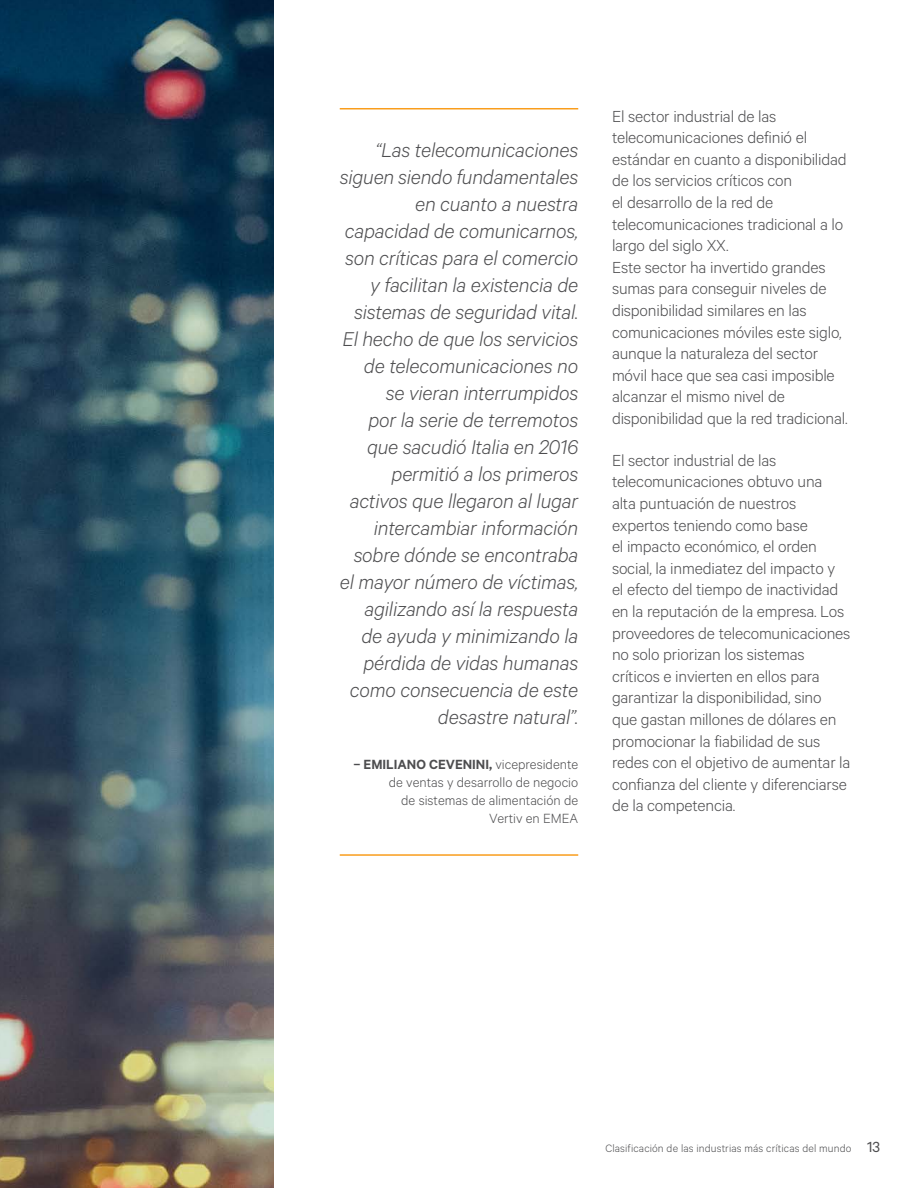
<style>
.page{position:relative;width:918px;height:1188px;background:#fff}
.page>*{position:absolute;margin:0;border:0;box-sizing:border-box;transform-origin:0 0}
.t1{font:italic 300 22.5px/27px "Calibre";letter-spacing:-.01em;color:#4d4d4f;text-align:right}
.t2{font:300 18px/21.6px "Calibre";letter-spacing:-.01em;color:#4d4d4f}
.t3{font:300 15px/18px "Calibre";color:#4d4d4f;text-align:right}
.t4{font:300 12px "Calibre";letter-spacing:.01em;color:#4d4d4f}
.s1{font-weight:600}
.s2{font-weight:400;font-size:16.5px}
</style>
<div class="page">
<img style="left:0;top:0;width:274px;height:1188px">
<hr style="left:340px;top:108px;width:238px;height:1px;background:#f99d1c">
<hr style="left:340px;top:854px;width:238px;height:2px;background:#f99d1c">
<p class="t1" style="left:340px;top:135px;width:240px">“Las telecomunicaciones siguen siendo fundamentales en cuanto a nuestra capacidad de comunicarnos, son críticas para el comercio y facilitan la existencia de sistemas de seguridad vital.<br>El hecho de que los servicios de telecomunicaciones no se vieran interrumpidos<br>por la serie de terremotos que sacudió Italia en 2016 permitió a los primeros activos que llegaron al lugar intercambiar información sobre dónde se encontraba el mayor número de víctimas, agilizando así la respuesta de ayuda y minimizando la pérdida de vidas humanas como consecuencia de este desastre natural”.</p>
<p class="t3" style="left:353px;top:754px;width:226px"><span class="s1">– EMILIANO CEVENINI,</span> vicepresidente de ventas y desarrollo de negocio<br>de sistemas de alimentación de<br>Vertiv en EMEA</p>
<p class="t2" style="left:612px;top:104px;width:237px">El sector industrial de las telecomunicaciones definió el estándar en cuanto a disponibilidad de los servicios críticos con<br>el desarrollo de la red de telecomunicaciones tradicional a lo largo del siglo XX.<br>Este sector ha invertido grandes sumas para conseguir niveles de disponibilidad similares en las comunicaciones móviles este siglo, aunque la naturaleza del sector móvil hace que sea casi imposible alcanzar el mismo nivel de disponibilidad que la red tradicional.</p>
<p class="t2" style="left:612px;top:449px;width:240px">El sector industrial de las telecomunicaciones obtuvo una alta puntuación de nuestros expertos teniendo como base<br>el impacto económico, el orden social, la inmediatez del impacto y el efecto del tiempo de inactividad en la reputación de la empresa. Los proveedores de telecomunicaciones no solo priorizan los sistemas críticos e invierten en ellos para garantizar la disponibilidad, sino que gastan millones de dólares en promocionar la fiabilidad de sus redes con el objetivo de aumentar la confianza del cliente y diferenciarse de la competencia.</p>
<p class="t4" style="left:606px;top:1142px;width:276px">Clasificación de las industrias más críticas del mundo <span class="s2">13</span></p>
</div>
